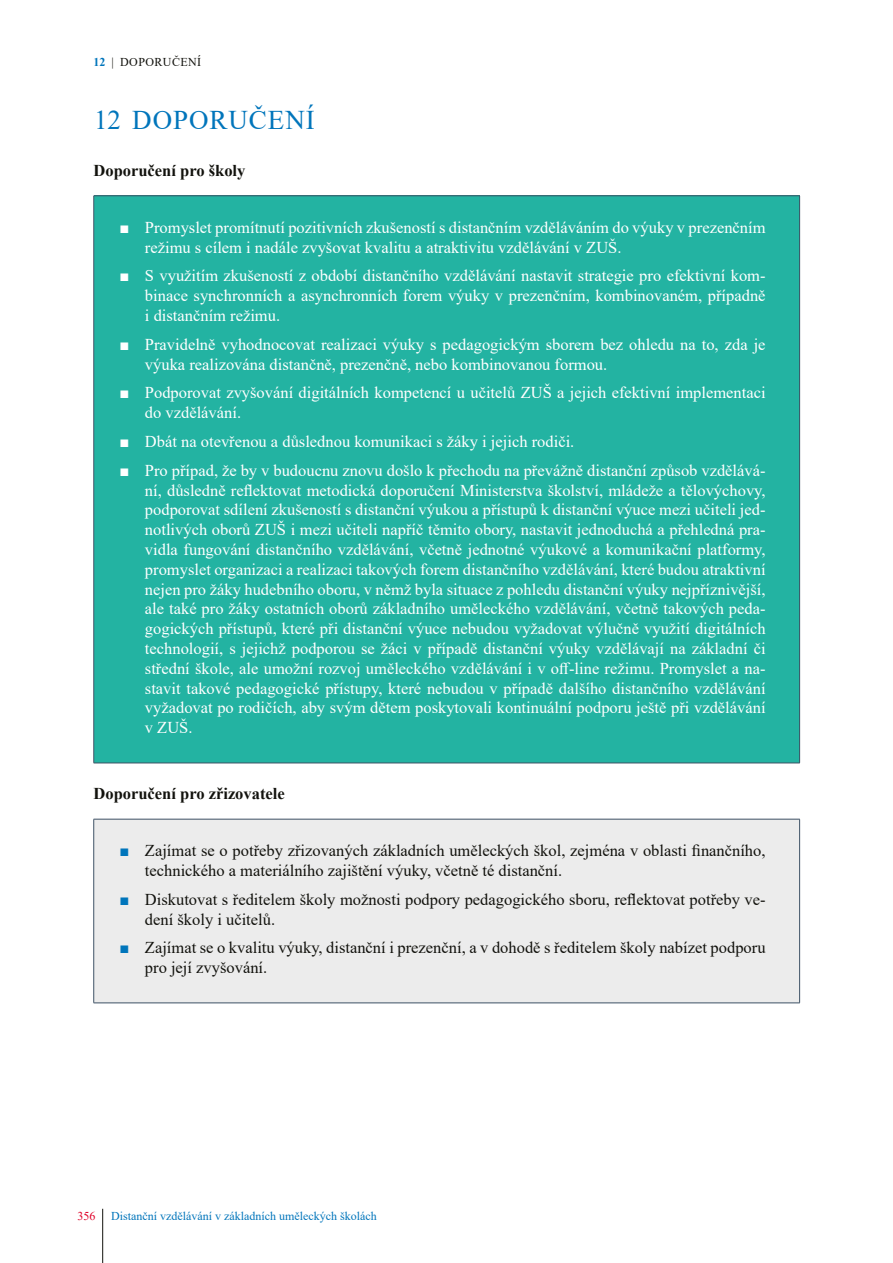
<style>
.page{position:relative;width:893px;height:1263px;background:#fff}
.page>*{position:absolute;margin:0;border:0;box-sizing:border-box;transform-origin:0 0}
.t1{font:27px "Times New Roman";letter-spacing:.035em;color:#0075bb}
.t2{font:16.5px/19.8px "Times New Roman";color:#fff}
.t3{font:16.5px/19.8px "Times New Roman";color:#12120d}
.Tučný_podnadpis_čern{font:700 16.5px "Times New Roman";color:#12120d}
.t4{font:12px "Times New Roman";color:#0075bb}
.t5{font:12px "Times New Roman";color:#12120d}
.t6{font:12px "Times New Roman";color:#df0028}
.s1{font-weight:700;color:#0075bb}
.s2{color:#0075bb}
</style>
<div class="page">
<hr style="left:102px;top:1209px;width:1px;height:54px;background:#12120d">
<div style="left:94px;top:196px;width:706px;height:567px;background:#23b3a2"></div>
<hr style="left:94px;top:196px;width:706px;height:1px;background:#3e5265">
<hr style="left:93px;top:196px;width:1px;height:567px;background:#3e5265">
<hr style="left:799px;top:196px;width:1px;height:567px;background:#3e5265">
<hr style="left:94px;top:763px;width:706px;height:1px;background:#3e5265">
<div style="left:94px;top:819px;width:706px;height:184px;background:#ececec"></div>
<hr style="left:94px;top:819px;width:706px;height:1px;background:#3e5265">
<hr style="left:93px;top:819px;width:1px;height:184px;background:#3e5265">
<hr style="left:799px;top:819px;width:1px;height:184px;background:#3e5265">
<hr style="left:94px;top:1003px;width:706px;height:1px;background:#3e5265">
<p class="t5" style="left:94px;top:53px;width:45px"><span class="s1">12</span> | Doporučení</p>
<p class="t1" style="left:94px;top:101px;width:222px">12 DOPORUČENÍ</p>
<p class="Tučný_podnadpis_čern" style="left:94px;top:159px;width:153px">Doporučení pro školy</p>
<p class="t2" style="left:145px;top:217px;width:622px;text-indent:-26px">■ Promyslet promítnutí pozitivních zkušeností s distančním vzděláváním do výuky v prezenčním režimu s cílem i nadále zvyšovat kvalitu a atraktivitu vzdělávání v ZUŠ.</p>
<p class="t2" style="left:145px;top:265px;width:622px;text-align:justify;text-indent:-26px">■ S využitím zkušeností z období distančního vzdělávání nastavit strategie pro efektivní kom&shy;binace synchronních a asynchronních forem výuky v prezenčním, kombinovaném, případně i distančním režimu.</p>
<p class="t2" style="left:145px;top:334px;width:622px;text-indent:-26px">■ Pravidelně vyhodnocovat realizaci výuky s pedagogickým sborem bez ohledu na to, zda je výuka realizována distančně, prezenčně, nebo kombinovanou formou.</p>
<p class="t2" style="left:145px;top:382px;width:622px;text-indent:-26px">■ Podporovat zvyšování digitálních kompetencí u učitelů ZUŠ a jejich efektivní implementaci do vzdělávání.</p>
<p class="t2" style="left:119px;top:431px;width:456px">■ Dbát na otevřenou a důslednou komunikaci s žáky i jejich rodiči.</p>
<p class="t2" style="left:145px;top:460px;width:622px;text-align:justify;text-indent:-26px">■ Pro případ, že by v budoucnu znovu došlo k přechodu na převážně distanční způsob vzdělává&shy;ní, důsledně reflektovat metodická doporučení Ministerstva školství, mládeže a tělovýchovy, podporovat sdílení zkušeností s distanční výukou a přístupů k distanční výuce mezi učiteli jed&shy;notlivých oborů ZUŠ i mezi učiteli napříč těmito obory, nastavit jednoduchá a přehledná pra&shy;vidla fungování distančního vzdělávání, včetně jednotné výukové a komunikační platformy, promyslet organizaci a realizaci takových forem distančního vzdělávání, které budou atraktivní nejen pro žáky hudebního oboru, v němž byla situace z pohledu distanční výuky nejpříznivější, ale také pro žáky ostatních oborů základního uměleckého vzdělávání, včetně takových peda&shy;gogických přístupů, které při distanční výuce nebudou vyžadovat výlučně využití digitálních technologií, s jejichž podporou se žáci v případě distanční výuky vzdělávají na základní či střední škole, ale umožní rozvoj uměleckého vzdělávání i v off-line režimu. Promyslet a na&shy;stavit takové pedagogické přístupy, které nebudou v případě dalšího distančního vzdělávání vyžadovat po rodičích, aby svým dětem poskytovali kontinuální podporu ještě při vzdělávání v ZUŠ.</p>
<p class="Tučný_podnadpis_čern" style="left:94px;top:782px;width:193px">Doporučení pro zřizovatele</p>
<p class="t3" style="left:145px;top:840px;width:622px;text-indent:-26px"><span class="s2">■</span> Zajímat se o potřeby zřizovaných základních uměleckých škol, zejména v oblasti finančního, technického a materiálního zajištění výuky, včetně té distanční.</p>
<p class="t3" style="left:145px;top:889px;width:622px;text-indent:-26px"><span class="s2">■</span> Diskutovat s ředitelem školy možnosti podpory pedagogického sboru, reflektovat potřeby ve&shy;dení školy i učitelů.</p>
<p class="t3" style="left:145px;top:937px;width:622px;text-indent:-26px"><span class="s2">■</span> Zajímat se o kvalitu výuky, distanční i prezenční, a v dohodě s ředitelem školy nabízet podporu pro její zvyšování.</p>
<p class="t6" style="left:77px;top:1207px;width:19px">356</p>
<p class="t4" style="left:111px;top:1207px;width:267px">Distanční vzdělávání v základních uměleckých školách</p>
</div>
